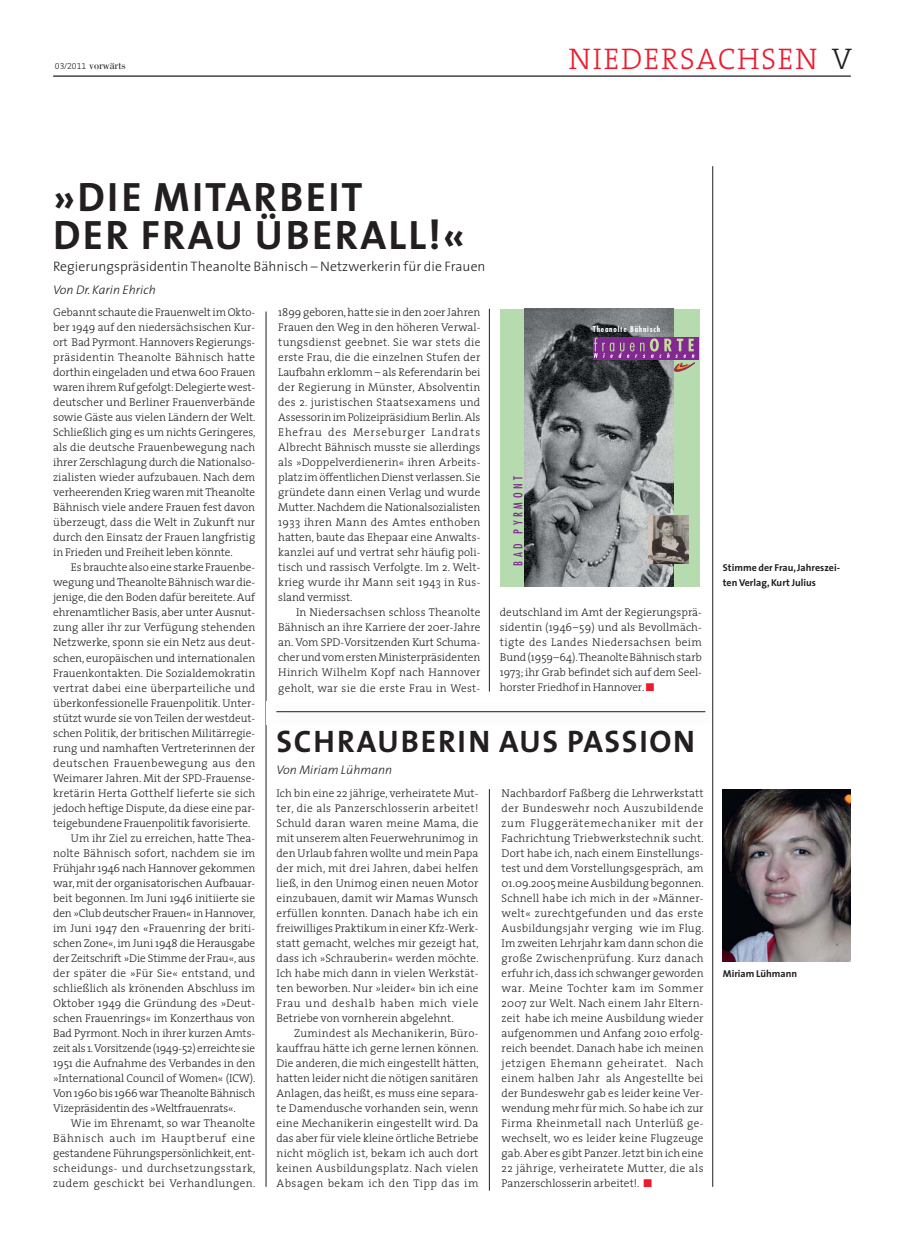
<style>
.page{position:relative;width:904px;height:1241px;background:#fff}
.page>*{position:absolute;margin:0;border:0;box-sizing:border-box;transform-origin:0 0}
.t1{font:41.25px/37.5px "The Sans Bold Caps";letter-spacing:.055em;color:#231f20}
.t2{font:31.25px "The Sans Bold Caps";letter-spacing:.055em;color:#231f20}
.t3{font:30px "The Serif Light Caps";letter-spacing:.05em;color:#ed1b2e}
.t4{font:300 13.75px "The Sans";letter-spacing:.005em;color:#231f20}
.t5{font:italic 300 12.5px "The Sans";letter-spacing:.005em;color:#231f20}
.t6{font:condensed 11.88px "Futura";letter-spacing:.3em;color:#812990}
.t7{font:300 11.25px/15px "The Serif";color:#231f20;text-align:justify}
.t8{font:300 11.25px "The Serif";letter-spacing:.025em;color:#231f20}
.t9{font:300 11.25px "The Serif";letter-spacing:.04em;color:#231f20}
.t10{font:300 11.25px "The Serif";letter-spacing:.035em;color:#231f20}
.t11{font:300 11.25px "The Serif";letter-spacing:.02em;color:#231f20}
.t12{font:300 11.25px "The Serif";letter-spacing:.06em;color:#231f20}
.t13{font:11.25px "Bodoni";color:#231f20}
.t14{font:700 10px/15px "The Sans";color:#231f20}
.t15{font:700 condensed 7.88px "Futura";letter-spacing:.1em;color:#fff}
.s1{font-family:"The Serif Light Expert";font-size:8.75px}
.s2{font-family:"The Sans";font-weight:700}
.s3{color:#231f20}
.s4{color:#ed1b2e}
</style>
<div class="page">
<hr style="left:53px;top:75px;width:797px;height:2px;background:#231f20">
<hr style="left:266px;top:311px;width:1px;height:875px;background:#231f20">
<hr style="left:712px;top:166px;width:1px;height:1020px;background:#231f20">
<hr style="left:489px;top:309px;width:1px;height:382px;background:#231f20">
<hr style="left:489px;top:789px;width:1px;height:401px;background:#231f20">
<div style="left:500px;top:309px;width:199px;height:277px;background:#b5dbae"></div>
<img style="left:524px;top:309px;width:149px;height:277px">
<div style="left:593px;top:337px;width:106px;height:22px;background:#812990"></div>
<img style="left:648px;top:515px;width:40px;height:48px">
<svg style="left:594px;top:338px;width:100px;height:35px"></svg>
<img style="left:266px;top:701px;width:440px;height:23px">
<hr style="left:276px;top:711px;width:429px;height:1px;background:#231f20">
<img style="left:722px;top:789px;width:128px;height:172px">
<p class="t13" style="left:55px;top:61px;width:72px"><span class="s1">03/2011</span> vorwärts</p>
<h1 class="t1" style="left:53px;top:178px;width:413px">»DIE MITARBEIT<br>DER FRAU ÜBERALL<span class="s2">!</span>«</h1>
<p class="t4" style="left:53px;top:261px;width:434px">Regierungspräsidentin Theanolte Bähnisch – Netzwerkerin für die Frauen</p>
<p class="t5" style="left:53px;top:284px;width:104px">Von Dr. Karin Ehrich</p>
<h3 class="t3" style="left:568px;top:41px;width:285px">NIEDERSACHSEN <span class="s3">V</span></h3>
<p class="t7" style="left:53px;top:305px;width:204px">Gebannt schaute die Frauenwelt im Okto&shy;ber 1949 auf den niedersächsischen Kur&shy;ort Bad Pyrmont. Hannovers Regierungs&shy;präsidentin Theanolte Bähnisch hatte dorthin eingeladen und etwa 600 Frauen waren ihrem Ruf gefolgt: Delegierte west&shy;deutscher und Berliner Frauenverbände sowie Gäste aus vielen Ländern der Welt.<br>Schließlich ging es um nichts Geringeres, als die deutsche Frauenbewegung nach ihrer Zerschlagung durch die Nationalso&shy;zialisten wieder aufzubauen. Nach dem verheerenden Krieg waren mit Theanolte Bähnisch viele andere Frauen fest davon überzeugt, dass die Welt in Zukunft nur durch den Einsatz der Frauen langfristig in Frieden und Freiheit leben könnte.</p>
<p class="t7" style="left:71px;top:560px;width:186px">Es brauchte also eine starke Frauenbe-</p>
<p class="t7" style="left:53px;top:575px;width:203px">wegung und Theanolte Bähnisch war die-</p>
<p class="t7" style="left:53px;top:590px;width:203px">jenige, die den Boden dafür bereitete. Auf</p>
<p class="t7" style="left:53px;top:605px;width:203px">ehrenamtlicher Basis, aber unter Ausnut-</p>
<p class="t7" style="left:53px;top:620px;width:204px">zung aller ihr zur Verfügung stehenden</p>
<p class="t7" style="left:53px;top:635px;width:203px">Netzwerke, sponn sie ein Netz aus deut-</p>
<p class="t7" style="left:53px;top:650px;width:203px">schen, europäischen und internationalen</p>
<p class="t7" style="left:53px;top:665px;width:203px">Frauenkontakten. Die Sozialdemokratin</p>
<p class="t8" style="left:53px;top:682px;width:203px">vertrat dabei eine überparteiliche und</p>
<p class="t7" style="left:53px;top:695px;width:203px">überkonfessionelle Frauenpolitik. Unter-</p>
<p class="t7" style="left:53px;top:710px;width:203px">stützt wurde sie von Teilen der westdeut-</p>
<p class="t7" style="left:53px;top:725px;width:203px">schen Politik, der britischen Militärregie-</p>
<p class="t7" style="left:53px;top:740px;width:203px">rung und namhaften Vertreterinnen der</p>
<p class="t9" style="left:53px;top:757px;width:203px">deutschen Frauenbewegung aus den</p>
<p class="t7" style="left:53px;top:770px;width:203px">Weimarer Jahren. Mit der SPD-Frauense-</p>
<p class="t7" style="left:53px;top:785px;width:203px">kretärin Herta Gotthelf lieferte sie sich</p>
<p class="t7" style="left:53px;top:800px;width:203px">jedoch heftige Dispute, da diese eine par-</p>
<p class="t7" style="left:53px;top:815px;width:199px">teigebundene Frauenpolitik favorisierte.</p>
<p class="t7" style="left:71px;top:830px;width:186px">Um ihr Ziel zu erreichen, hatte Thea-</p>
<p class="t11" style="left:53px;top:847px;width:203px">nolte Bähnisch sofort, nachdem sie im</p>
<p class="t7" style="left:53px;top:860px;width:203px">Frühjahr 1946 nach Hannover gekommen</p>
<p class="t7" style="left:53px;top:875px;width:203px">war, mit der organisatorischen Aufbauar-</p>
<p class="t7" style="left:53px;top:890px;width:203px">beit begonnen. Im Juni 1946 initiierte sie</p>
<p class="t7" style="left:53px;top:905px;width:204px">den »Club deutscher Frauen« in Hannover,</p>
<p class="t7" style="left:53px;top:920px;width:203px">im Juni 1947 den «Frauenring der briti-</p>
<p class="t7" style="left:53px;top:935px;width:203px">schen Zone«, im Juni 1948 die Herausgabe</p>
<p class="t7" style="left:53px;top:950px;width:203px">der Zeitschrift »Die Stimme der Frau«, aus</p>
<p class="t8" style="left:53px;top:967px;width:203px">der später die »Für Sie« entstand, und</p>
<p class="t7" style="left:53px;top:980px;width:203px">schließlich als krönenden Abschluss im</p>
<p class="t7" style="left:53px;top:995px;width:203px">Oktober 1949 die Gründung des »Deut-</p>
<p class="t7" style="left:53px;top:1010px;width:203px">schen Frauenrings« im Konzerthaus von</p>
<p class="t7" style="left:53px;top:1025px;width:203px">Bad Pyrmont. Noch in ihrer kurzen Amts-</p>
<p class="t7" style="left:53px;top:1040px;width:203px">zeit als 1. Vorsitzende (1949-52) erreichte sie</p>
<p class="t7" style="left:53px;top:1055px;width:203px">1951 die Aufnahme des Verbandes in den</p>
<p class="t7" style="left:53px;top:1070px;width:204px">»International Council of Women« (ICW).</p>
<p class="t7" style="left:53px;top:1085px;width:203px">Von 1960 bis 1966 war Theanolte Bähnisch</p>
<p class="t7" style="left:53px;top:1100px;width:184px">Vizepräsidentin des »Weltfrauenrats«.</p>
<p class="t7" style="left:71px;top:1115px;width:186px">Wie im Ehrenamt, so war Theanolte</p>
<p class="t12" style="left:53px;top:1132px;width:203px">Bähnisch auch im Hauptberuf eine</p>
<p class="t7" style="left:53px;top:1145px;width:203px">gestandene Führungspersönlichkeit, ent-</p>
<p class="t10" style="left:53px;top:1162px;width:204px">scheidungs- und durchsetzungsstark,</p>
<p class="t9" style="left:53px;top:1177px;width:204px">zudem geschickt bei Verhandlungen.</p>
<p class="t7" style="left:278px;top:305px;width:204px">1899 geboren, hatte sie in den 20er Jahren Frauen den Weg in den höheren Verwal&shy;tungsdienst geebnet. Sie war stets die erste Frau, die die einzelnen Stufen der Laufbahn erklomm – als Referendarin bei der Regierung in Münster, Absolventin des 2. juristischen Staatsexamens und Assessorin im Polizeipräsidium Berlin. Als Ehefrau des Merseburger Landrats Albrecht Bähnisch musste sie allerdings als »Doppelverdienerin« ihren Arbeits&shy;platz im öffentlichen Dienst verlassen. Sie gründete dann einen Verlag und wurde Mutter. Nachdem die Nationalsozialisten 1933 ihren Mann des Amtes enthoben hatten, baute das Ehepaar eine Anwalts&shy;kanzlei auf und vertrat sehr häufig poli&shy;tisch und rassisch Verfolgte. Im 2. Welt&shy;krieg wurde ihr Mann seit 1943 in Rus&shy;sland vermisst.</p>
<p class="t7" style="left:278px;top:605px;width:203px;text-indent:18px">In Niedersachsen schloss Theanolte Bähnisch an ihre Karriere der 20er-Jahre an. Vom SPD-Vorsitzenden Kurt Schuma&shy;cher und vom ersten Ministerpräsidenten Hinrich Wilhelm Kopf nach Hannover geholt, war sie die erste Frau in West-</p>
<p class="t7" style="left:500px;top:605px;width:203px">deutschland im Amt der Regierungsprä&shy;sidentin (1946–59) und als Bevollmäch&shy;tigte des Landes Niedersachsen beim Bund (1959–64). Theanolte Bähnisch starb 1973; ihr Grab befindet sich auf dem Seel&shy;horster Friedhof in Hannover. <span class="s4">■</span></p>
<p class="t15" style="left:592px;top:326px;width:69px">Theanolte Bähnisch</p>
<p class="t6" style="left:512px;top:565px;width:91px;rotate:-90deg">BAD PYRMONT</p>
<h2 class="t2" style="left:276px;top:722px;width:420px">SCHRAUBERIN AUS PASSION</h2>
<p class="t5" style="left:276px;top:764px;width:117px">Von Miriam Lühmann</p>
<p class="t7" style="left:276px;top:785px;width:204px">Ich bin eine 22 jährige, verheiratete Mut&shy;ter, die als Panzerschlosserin arbeitet!<br>Schuld daran waren meine Mama, die mit unserem alten Feuerwehrunimog in den Urlaub fahren wollte und mein Papa der mich, mit drei Jahren, dabei helfen ließ, in den Unimog einen neuen Motor einzubauen, damit wir Mamas Wunsch erfüllen konnten. Danach habe ich ein freiwilliges Praktikum in einer Kfz-Werk&shy;statt gemacht, welches mir gezeigt hat, dass ich »Schrauberin« werden möchte.<br>Ich habe mich dann in vielen Werkstät&shy;ten beworben. Nur »leider« bin ich eine Frau und deshalb haben mich viele Betriebe von vornherein abgelehnt.</p>
<p class="t7" style="left:276px;top:1025px;width:204px;text-indent:18px">Zumindest als Mechanikerin, Büro&shy;kauffrau hätte ich gerne lernen können.<br>Die anderen, die mich eingestellt hätten, hatten leider nicht die nötigen sanitären Anlagen, das heißt, es muss eine separa&shy;te Damendusche vorhanden sein, wenn eine Mechanikerin eingestellt wird. Da das aber für viele kleine örtliche Betriebe nicht möglich ist, bekam ich auch dort keinen Ausbildungsplatz. Nach vielen Absagen bekam ich den Tipp das im</p>
<p class="t7" style="left:501px;top:785px;width:204px">Nachbardorf Faßberg die Lehrwerkstatt der Bundeswehr noch Auszubildende zum Fluggerätemechaniker mit der Fachrichtung Triebwerkstechnik sucht.<br>Dort habe ich, nach einem Einstellungs&shy;test und dem Vorstellungsgespräch, am 01.09.2005 meine Ausbildung begonnen.<br>Schnell habe ich mich in der »Männer&shy;welt« zurechtgefunden und das erste Ausbildungsjahr verging wie im Flug.<br>Im zweiten Lehrjahr kam dann schon die große Zwischenprüfung. Kurz danach erfuhr ich, dass ich schwanger geworden war. Meine Tochter kam im Sommer 2007 zur Welt. Nach einem Jahr Eltern&shy;zeit habe ich meine Ausbildung wieder aufgenommen und Anfang 2010 erfolg&shy;reich beendet. Danach habe ich meinen jetzigen Ehemann geheiratet. Nach einem halben Jahr als Angestellte bei der Bundeswehr gab es leider keine Ver&shy;wendung mehr für mich. So habe ich zur Firma Rheinmetall nach Unterlüß ge&shy;wechselt, wo es leider keine Flugzeuge gab. Aber es gibt Panzer. Jetzt bin ich eine 22 jährige, verheiratete Mutter, die als Panzerschlosserin arbeitet!. <span class="s4">■</span></p>
<p class="t14" style="left:723px;top:560px;width:119px">Stimme der Frau, Jahreszei&shy;ten Verlag, Kurt Julius</p>
<p class="t14" style="left:723px;top:965px;width:76px">Miriam Lühmann</p>
</div>
